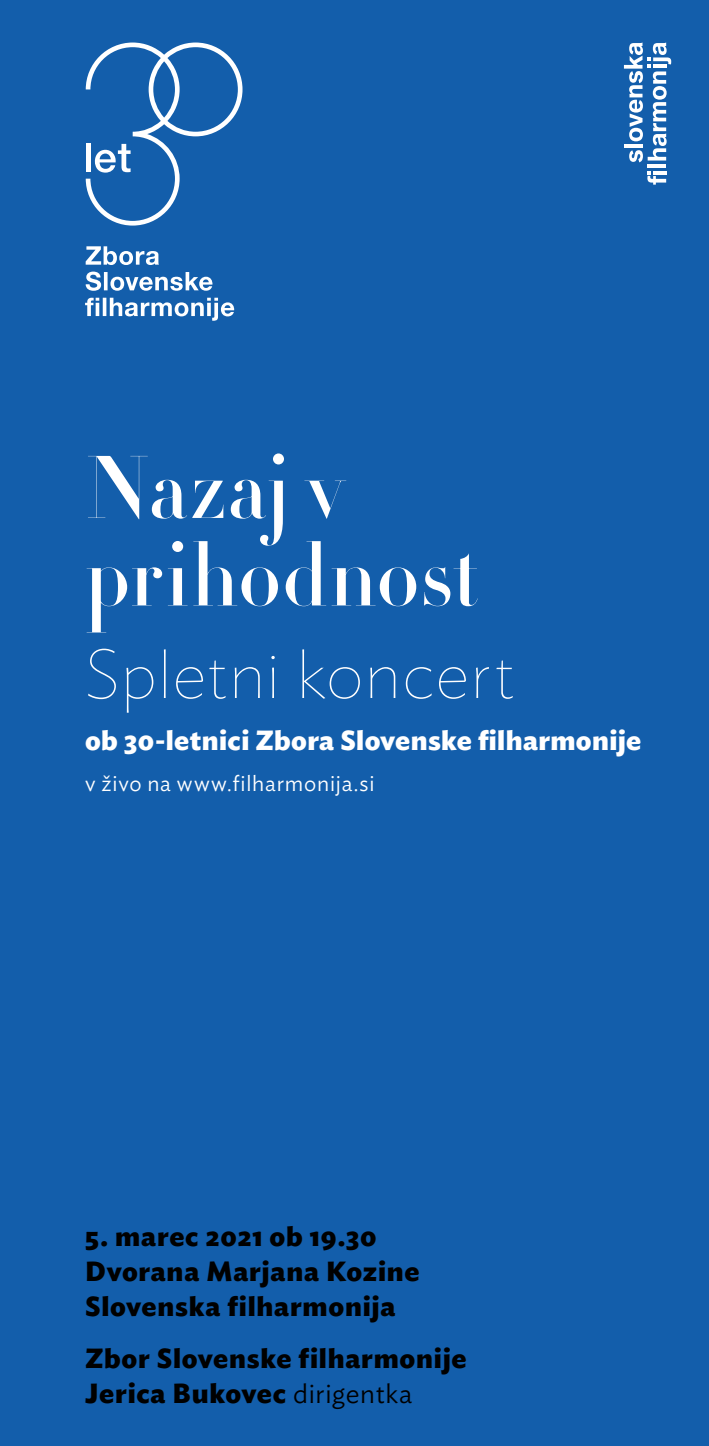
<style>
.page{position:relative;width:709px;height:1446px;background:#135eab}
.page>*{position:absolute;margin:0;border:0;box-sizing:border-box;transform-origin:0 0}
.t1{font:87.5px/87.5px "Didot HTF B96 Bold";letter-spacing:.005em;color:#fff}
.t2{font:100 68.25px "Ideal Sans";letter-spacing:.01em;color:#fff}
.t3{font:700 27.5px/35px "Ideal Sans";letter-spacing:.03em;color:#000}
.t4{font:700 27.5px "Ideal Sans";letter-spacing:.015em;color:#fff}
.t5{font:300 22.5px "Ideal Sans";letter-spacing:.035em;color:#fff}
.s1{font-weight:300}
</style>
<div class="page">
<hr style="left:647px;top:164px;width:19px;height:3px;background:#fff">
<svg style="left:647px;top:171px;width:19px;height:14px"></svg>
<svg style="left:624px;top:43px;width:47px;height:119px"></svg>
<svg style="left:86px;top:43px;width:156px;height:183px"></svg>
<svg style="left:85px;top:298px;width:149px;height:23px"></svg>
<svg style="left:86px;top:272px;width:127px;height:19px"></svg>
<svg style="left:86px;top:246px;width:73px;height:19px"></svg>
<h1 class="t1" style="left:85px;top:447px;width:395px">Nazaj v prihodnost</h1>
<h2 class="t2" style="left:85px;top:621px;width:432px">Spletni koncert</h2>
<p class="t4" style="left:85px;top:718px;width:557px">ob 30-letnici Zbora Slovenske filharmonije</p>
<p class="t5" style="left:85px;top:765px;width:291px">v živo na www.filharmonija.si</p>
<p class="t3" style="left:85px;top:1216px;width:336px">5. marec 2021 ob 19.30<br>Dvorana Marjana Kozine<br>Slovenska filharmonija</p>
<p class="t3" style="left:85px;top:1339px;width:383px">Zbor Slovenske filharmonije<br>Jerica Bukovec <span class="s1">dirigentka</span></p>
</div>
